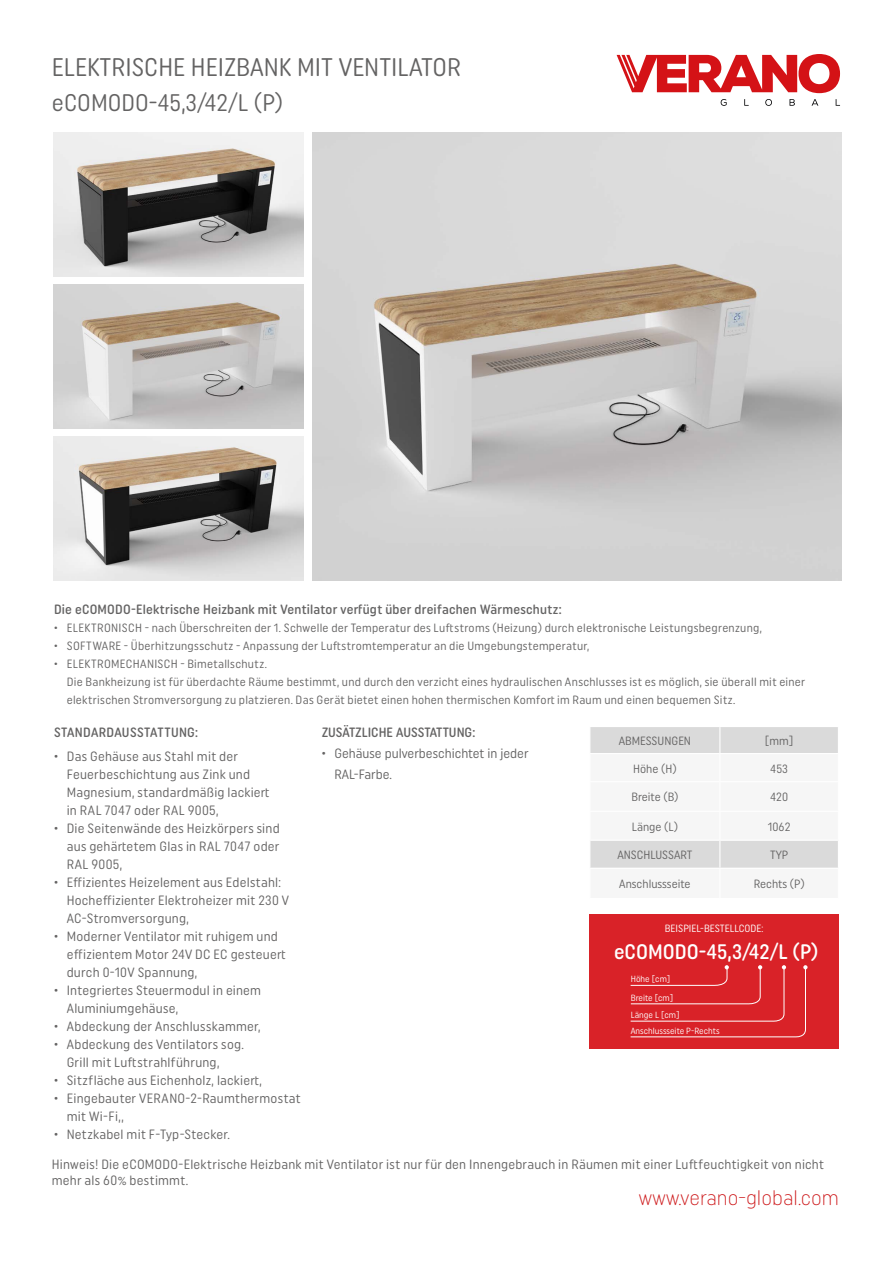
<style>
.page{position:relative;width:893px;height:1263px;background:#fff}
.page>*{position:absolute;margin:0;border:0;box-sizing:border-box;transform-origin:0 0}
.t1{font:25.5px "Uniform Rnd Cond";color:#646363}
.t2{font:24px "Uniform Rnd Cond";color:#646363}
.t3{font:300 21px "Uniform Rnd Cond";color:#cd1719}
.t4{font:500 21px "Uniform Rnd Cond";color:#fff}
.t5{font:13.5px/18px "Uniform Rnd Cond";letter-spacing:.015em;color:#646363}
.t6{font:500 13.5px "Uniform Rnd Cond";letter-spacing:.015em;color:#646363}
.t7{font:12px/18px "Uniform Rnd Cond";letter-spacing:.02em;color:#646363}
.t8{font:12px "Uniform Rnd Cond";color:#646363}
.t9{font:10.5px "Uniform Rnd Cond";color:#fff}
.t10{font:9px/19.2px "Uniform Rnd Cond";color:#fff}
</style>
<div class="page">
<svg style="left:590px;top:727px;width:248px;height:141px"></svg>
<div style="left:589px;top:914px;width:250px;height:134px;background:#d92228"></div>
<svg style="left:630px;top:965px;width:177px;height:72px"></svg>
<svg style="left:721px;top:99px;width:6px;height:7px"></svg>
<svg style="left:744px;top:99px;width:5px;height:7px"></svg>
<svg style="left:765px;top:99px;width:7px;height:7px"></svg>
<svg style="left:789px;top:99px;width:6px;height:7px"></svg>
<svg style="left:812px;top:99px;width:6px;height:7px"></svg>
<svg style="left:836px;top:99px;width:4px;height:7px"></svg>
<svg style="left:617px;top:54px;width:223px;height:39px"></svg>
<img style="left:312px;top:133px;width:529px;height:448px">
<img style="left:53px;top:133px;width:250px;height:143px">
<img style="left:53px;top:285px;width:250px;height:144px">
<img style="left:53px;top:437px;width:250px;height:144px">
<h1 class="t1" style="left:52px;top:52px;width:411px">ELEKTRISCHE HEIZBANK MIT VENTILATOR</h1>
<h2 class="t2" style="left:52px;top:88px;width:233px">eCOMODO-45,3/42/L (P)</h2>
<p class="t6" style="left:54px;top:601px;width:509px">Die eCOMODO-Elektrische Heizbank mit Ventilator verfügt über dreifachen Wärmeschutz:</p>
<p class="t7" style="left:54px;top:619px;width:709px">• ELEKTRONISCH - nach Überschreiten der 1. Schwelle der Temperatur des Luftstroms (Heizung) durch elektronische Leistungsbegrenzung,</p>
<p class="t7" style="left:54px;top:637px;width:537px">• SOFTWARE - Überhitzungsschutz - Anpassung der Luftstromtemperatur an die Umgebungstemperatur,</p>
<p class="t7" style="left:67px;top:655px;width:740px;text-indent:-13px">• ELEKTROMECHANISCH - Bimetallschutz.<br>Die Bankheizung ist für überdachte Räume bestimmt, und durch den verzicht eines hydraulischen Anschlusses ist es möglich, sie überall mit einer elektrischen Stromversorgung zu platzieren. Das Gerät bietet einen hohen thermischen Komfort im Raum und einen bequemen Sitz.</p>
<p class="t6" style="left:54px;top:724px;width:146px">STANDARDAUSSTATTUNG:</p>
<p class="t5" style="left:67px;top:747px;width:204px;text-indent:-13px">• Das Gehäuse aus Stahl mit der<br>Feuerbeschichtung aus Zink und<br>Magnesium, standardmäßig lackiert in RAL 7047 oder RAL 9005,</p>
<p class="t5" style="left:67px;top:819px;width:214px;text-align:justify;text-indent:-13px">• Die Seitenwände des Heizkörpers sind aus gehärtetem Glas in RAL 7047 oder RAL 9005,</p>
<p class="t5" style="left:67px;top:873px;width:224px;text-indent:-13px">• Effizientes Heizelement aus Edelstahl:<br>Hocheffizienter Elektroheizer mit 230 V<br>AC-Stromversorgung,</p>
<p class="t5" style="left:67px;top:927px;width:220px;text-indent:-13px">• Moderner Ventilator mit ruhigem und effizientem Motor 24V DC EC gesteuert durch 0-10V Spannung,</p>
<p class="t5" style="left:67px;top:981px;width:196px;text-indent:-13px">• Integriertes Steuermodul in einem<br>Aluminiumgehäuse,</p>
<p class="t5" style="left:54px;top:1017px;width:208px">• Abdeckung der Anschlusskammer,</p>
<p class="t5" style="left:67px;top:1035px;width:179px;text-indent:-13px">• Abdeckung des Ventilators sog.<br>Grill mit Luftstrahlführung,</p>
<p class="t5" style="left:54px;top:1071px;width:209px">• Sitzfläche aus Eichenholz, lackiert,</p>
<p class="t5" style="left:67px;top:1089px;width:235px;text-indent:-13px">• Eingebauter VERANO-2-Raumthermostat mit Wi-Fi,,</p>
<p class="t5" style="left:54px;top:1125px;width:178px">• Netzkabel mit F-Typ-Stecker.</p>
<p class="t6" style="left:322px;top:724px;width:155px">ZUSÄTZLICHE AUSSTATTUNG:</p>
<p class="t5" style="left:334px;top:742px;width:196px;line-height:21px;text-indent:-13px">• Gehäuse pulverbeschichtet in jeder<br>RAL-Farbe.</p>
<p class="t8" style="left:619px;top:733px;width:74px">ABMESSUNGEN</p>
<p class="t7" style="left:765px;top:731px;width:30px">[mm]</p>
<p class="t7" style="left:633px;top:759px;width:45px">Höhe (H)</p>
<p class="t7" style="left:770px;top:759px;width:19px">453</p>
<p class="t7" style="left:631px;top:788px;width:48px">Breite (B)</p>
<p class="t7" style="left:770px;top:788px;width:19px">420</p>
<p class="t7" style="left:632px;top:817px;width:48px">Länge (L)</p>
<p class="t7" style="left:768px;top:817px;width:24px">1062</p>
<p class="t8" style="left:617px;top:848px;width:77px">ANSCHLUSSART</p>
<p class="t7" style="left:770px;top:846px;width:20px">TYP</p>
<p class="t8" style="left:619px;top:877px;width:73px">Anschlussseite</p>
<p class="t7" style="left:754px;top:875px;width:52px">Rechts (P)</p>
<p class="t9" style="left:665px;top:922px;width:100px">BEISPIEL-BESTELLCODE:</p>
<h3 class="t4" style="left:614px;top:938px;width:206px">eCOMODO-45,3/42/L (P)</h3>
<p class="t10" style="left:631px;top:969px;width:44px">Höhe [cm]<br>Breite [cm]</p>
<p class="t10" style="left:631px;top:1007px;width:90px;line-height:15.5px">Länge L [cm]<br>Anschlussseite P-Rechts</p>
<p class="t5" style="left:52px;top:1156px;width:774px;line-height:16.2px">Hinweis! Die eCOMODO-Elektrische Heizbank mit Ventilator ist nur für den Innengebrauch in Räumen mit einer Luftfeuchtigkeit von nicht mehr als 60% bestimmt.</p>
<h3 class="t3" style="left:639px;top:1185px;width:202px">www.verano-global.com</h3>
</div>
